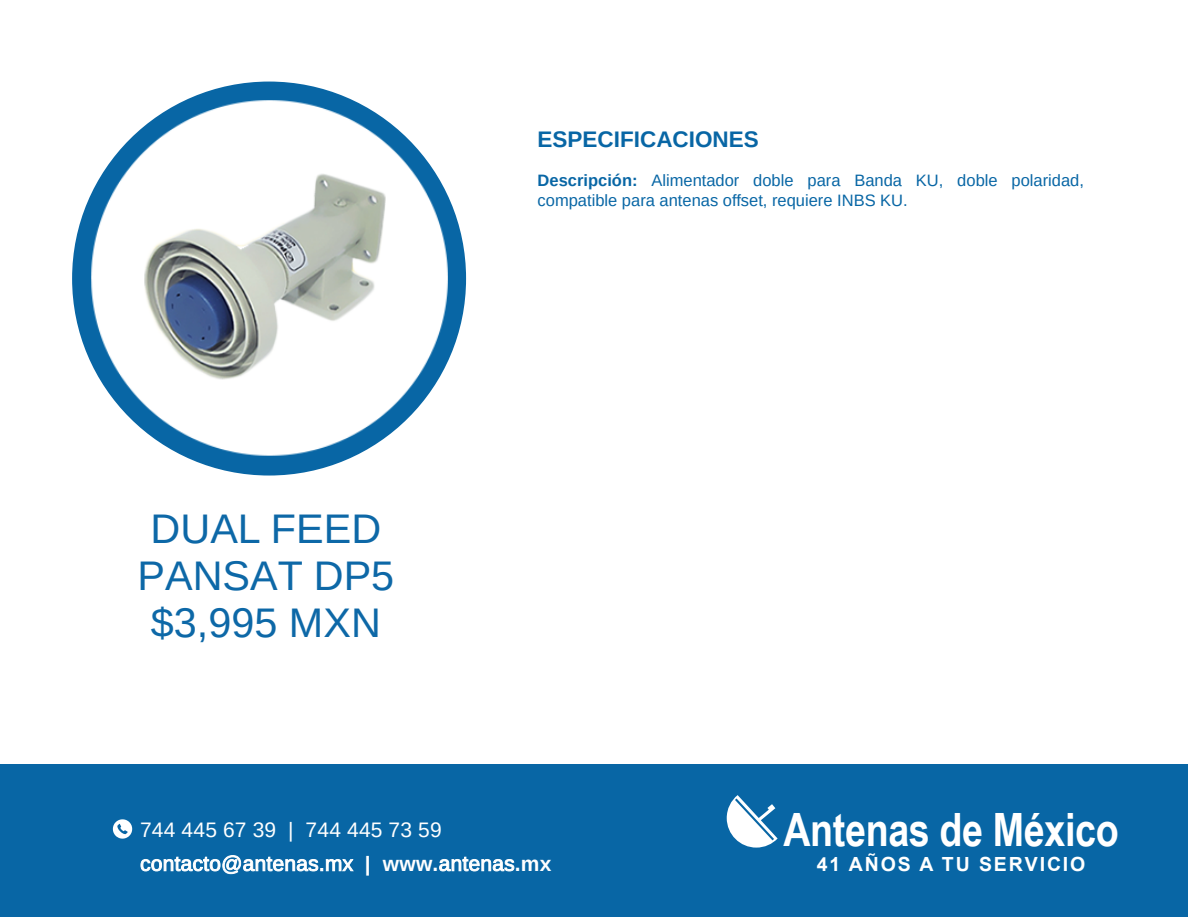
<style>
.page{position:relative;width:1188px;height:918px;background:#fff}
.page>*{position:absolute;margin:0;border:0;box-sizing:border-box;transform-origin:0 0}
.t1{font:700 45.9px "Arial Narrow";letter-spacing:-.01em;color:#fff}
.t2{font:41.4px/47.2px "Arimo";color:#0d68a7;text-align:center}
.t3{font:700 22.5px "Arimo";color:#0866a5}
.t4{font:21px/33.8px "Arimo";letter-spacing:.01em;color:#fff}
.t5{font:700 19.5px "Arial";letter-spacing:.095em;color:#fff}
.t6{font:16.5px/19.8px "Arimo";color:#0866a5}
.s1{font-weight:700}
</style>
<div class="page">
<div style="left:72px;top:82px;width:394px;height:394px;background:#0866a5;border-radius:50%"></div>
<img style="left:72px;top:98px;width:395px;height:361px">
<div style="left:0;top:765px;width:1188px;height:152px;background:#0866a5"></div>
<svg style="left:727px;top:795px;width:51px;height:53px"></svg>
<svg style="left:113px;top:819px;width:19px;height:20px"></svg>
<h2 class="t2" style="left:138px;top:505px;width:258px">DUAL FEED<br>PANSAT DP5 $3,995 MXN</h2>
<h3 class="t3" style="left:538px;top:124px;width:223px">ESPECIFICACIONES</h3>
<p class="t6" style="left:538px;top:171px;width:548px"><span class="s1">Descripción:</span> Alimentador doble para Banda KU, doble polaridad, compatible para antenas offset, requiere INBS KU.</p>
<p class="t4" style="left:140px;top:813px;width:413px">744 445 67 39 | 744 445 73 59 contacto@antenas.mx <span class="s1">| www.</span>antenas<span class="s1">.mx</span></p>
<h1 class="t1" style="left:783px;top:795px;width:337px">Antenas de México</h1>
<p class="t5" style="left:817px;top:851px;width:270px">41 AÑOS A TU SERVICIO</p>
</div>
